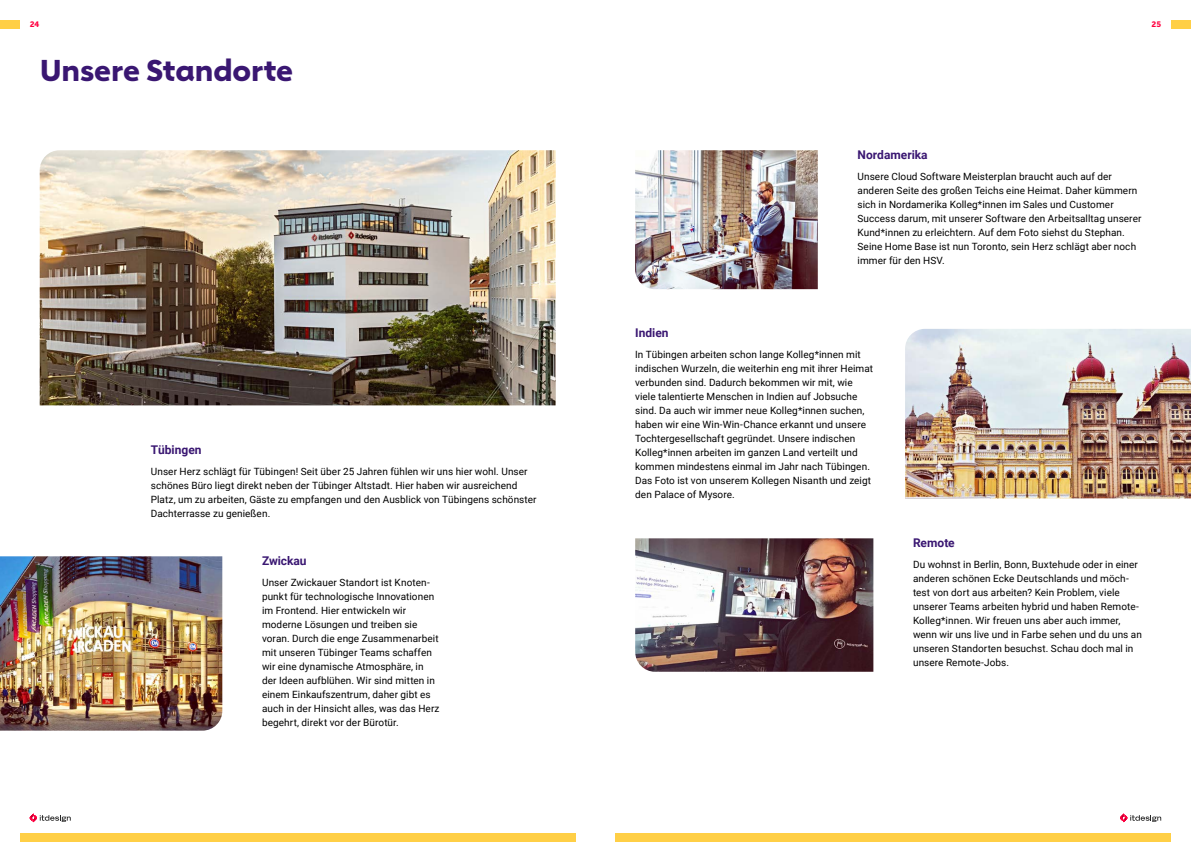
<style>
.page{position:relative;width:1191px;height:842px;background:#fff}
.page>*{position:absolute;margin:0;border:0;box-sizing:border-box;transform-origin:0 0}
.t1{font:700 30px "Carnero";letter-spacing:-.005em;color:#3a1772}
.t2{font:700 12px "Roboto";color:#3a1772}
.t3{font:10px/14px "Roboto";letter-spacing:.005em;color:#000}
.t4{font:700 8px "Carnero";color:#ff0040}
</style>
<div class="page">
<svg style="left:30px;top:814px;width:41px;height:8px"></svg>
<svg style="left:1120px;top:814px;width:41px;height:8px"></svg>
<div style="left:20px;top:833px;width:555px;height:9px;background:#ffcf46"></div>
<div style="left:615px;top:833px;width:556px;height:9px;background:#ffcf46"></div>
<div style="left:0;top:20px;width:20px;height:8px;background:#ffcf46"></div>
<div style="left:1171px;top:20px;width:20px;height:8px;background:#ffcf46"></div>
<img style="left:40px;top:150px;width:516px;height:255px">
<img style="left:0;top:556px;width:222px;height:175px">
<img style="left:905px;top:329px;width:286px;height:169px">
<img style="left:635px;top:538px;width:238px;height:134px">
<img style="left:635px;top:150px;width:183px;height:139px">
<p class="t4" style="left:30px;top:19px;width:11px">24</p>
<p class="t4" style="left:1151px;top:19px;width:11px">25</p>
<h1 class="t1" style="left:40px;top:52px;width:255px">Unsere Standorte</h1>
<p class="t2" style="left:151px;top:441px;width:52px">Tübingen</p>
<p class="t3" style="left:151px;top:464px;width:387px">Unser Herz schlägt für Tübingen! Seit über 25 Jahren fühlen wir uns hier wohl. Unser schönes Büro liegt direkt neben der Tübinger Altstadt. Hier haben wir ausreichend Platz, um zu arbeiten, Gäste zu empfangen und den Ausblick von Tübingens schönster Dachterrasse zu genießen.</p>
<p class="t2" style="left:262px;top:552px;width:46px">Zwickau</p>
<p class="t3" style="left:262px;top:575px;width:179px">Unser Zwickauer Standort ist Knoten&shy;punkt für technologische Innovationen im Frontend. Hier entwickeln wir moderne Lösungen und treiben sie voran. Durch die enge Zusammenarbeit mit unseren Tübinger Teams schaffen wir eine dynamische Atmosphäre, in der Ideen aufblühen. Wir sind mitten in einem Einkaufszentrum, daher gibt es auch in der Hinsicht alles, was das Herz begehrt, direkt vor der Bürotür.</p>
<p class="t2" style="left:857px;top:146px;width:72px">Nordamerika</p>
<p class="t3" style="left:857px;top:169px;width:285px">Unsere Cloud Software Meisterplan braucht auch auf der anderen Seite des großen Teichs eine Heimat. Daher kümmern sich in Nordamerika Kolleg*innen im Sales und Customer Success darum, mit unserer Software den Arbeitsalltag unserer -Kund*innen zu erleichtern. Auf dem Foto siehst du Stephan.<br>Seine Home Base ist nun Toronto, sein Herz schlägt aber noch immer für den HSV.</p>
<p class="t2" style="left:635px;top:325px;width:35px">Indien</p>
<p class="t3" style="left:635px;top:347px;width:239px">In Tübingen arbeiten schon lange Kolleg*innen mit indischen Wurzeln, die weiterhin eng mit ihrer Heimat verbunden sind. Dadurch bekommen wir mit, wie viele talentierte Menschen in Indien auf Jobsuche sind. Da auch wir immer neue Kolleg*innen suchen, haben wir eine Win-Win-Chance erkannt und unsere Tochtergesellschaft gegründet. Unsere indischen Kolleg*innen arbeiten im ganzen Land verteilt und kommen mindestens einmal im Jahr nach Tübingen.<br>Das Foto ist von unserem Kollegen Nisanth und zeigt den Palace of Mysore.</p>
<p class="t2" style="left:913px;top:534px;width:43px">Remote</p>
<p class="t3" style="left:913px;top:557px;width:230px">Du wohnst in Berlin, Bonn, Buxtehude oder in einer anderen schönen Ecke Deutschlands und möch&shy;test von dort aus arbeiten? Kein Problem, viele unserer Teams arbeiten hybrid und haben Remote-Kolleg*innen. Wir freuen uns aber auch immer, wenn wir uns live und in Farbe sehen und du uns an unseren Standorten besuchst. Schau doch mal in unsere Remote-Jobs.</p>
</div>
